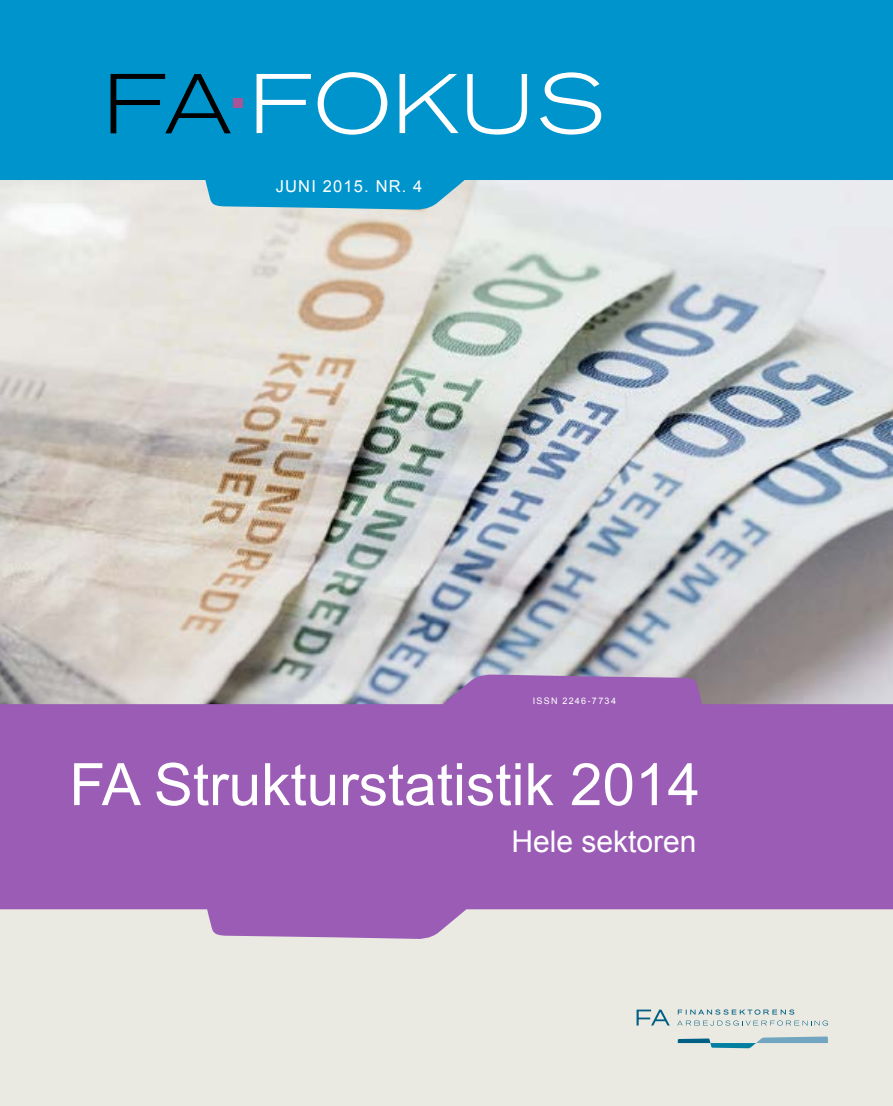
<style>
.page{position:relative;width:893px;height:1106px;background:#fff}
.page>*{position:absolute;margin:0;border:0;box-sizing:border-box;transform-origin:0 0}
.t1{font:300 expanded 83.7px "Akzidenz Grotesk Std";letter-spacing:.02em;color:#fff}
.t2{font:58.5px "Arial";color:#fff}
.t3{font:30px "Arial";color:#fff}
.t4{font:16.5px "Arial";letter-spacing:.07em;color:#fff}
.t5{font:9px "Arial";letter-spacing:.15em;color:#fff}
</style>
<div class="page">
<div style="left:0;top:884px;width:893px;height:222px;background:#eae9e2"></div>
<img style="left:0;top:210px;width:893px;height:464px">
<svg style="left:0;top:0;width:893px;height:210px;background:#1a9dcf"></svg>
<svg style="left:0;top:674px;width:893px;height:265px;background:#a36fb8"></svg>
<svg style="left:637px;top:1009px;width:33px;height:16px"></svg>
<svg style="left:678px;top:1009px;width:116px;height:5px"></svg>
<svg style="left:677px;top:1020px;width:151px;height:5px"></svg>
<svg style="left:678px;top:1036px;width:150px;height:12px"></svg>
<svg style="left:111px;top:74px;width:120px;height:59px;background:#00719d"></svg>
<div style="left:234px;top:98px;width:9px;height:10px;background:#a75598"></div>
<h1 class="t1" style="left:250px;top:57px;width:357px">FOKUS</h1>
<p class="t4" style="left:276px;top:175px;width:148px">JUNI 2015. NR. 4</p>
<p class="t5" style="left:533px;top:694px;width:85px">ISSN 2246-7734</p>
<p class="t2" style="left:69px;top:746px;width:632px">FA Strukturstatistik 2014</p>
<p class="t3" style="left:511px;top:821px;width:187px">Hele sektoren</p>
</div>
